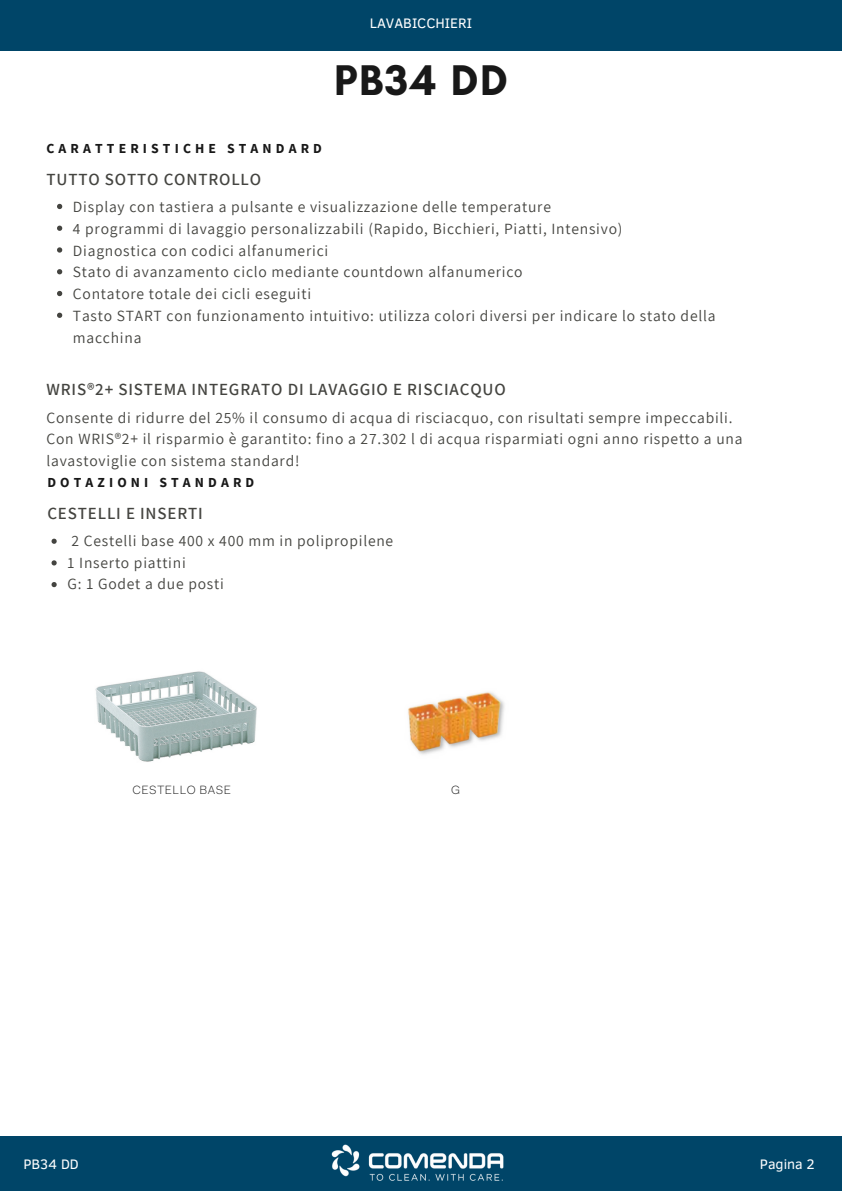
<style>
.page{position:relative;width:842px;height:1191px;background:#fff}
.page>*{position:absolute;margin:0;border:0;box-sizing:border-box;transform-origin:0 0}
.t1{font:700 43.7px "Glacial Indifference";letter-spacing:.035em;color:#181818}
.t2{font:600 17px "Assistant";letter-spacing:.05em;color:#444440}
.t3{font:15.6px/21.8px "Assistant";letter-spacing:.05em;color:#444440}
.t4{font:15.5px "Assistant";letter-spacing:.05em;color:#444440}
.t5{font:14.1px "Clear Sans";color:#fff}
.t6{font:700 13.8px "Source Sans Pro";letter-spacing:.3em;color:#181818}
.t7{font:300 12px "Fakt Pro";letter-spacing:.05em;color:#181818}
</style>
<div class="page">
<div style="left:0;top:1136px;width:842px;height:54px;background:#004568"></div>
<img style="left:331px;top:1144px;width:173px;height:37px">
<div style="left:0;top:0;width:842px;height:51px;background:#004568"></div>
<svg style="left:57px;top:204px;width:5px;height:5px"></svg>
<svg style="left:57px;top:225px;width:5px;height:6px"></svg>
<svg style="left:57px;top:247px;width:5px;height:5px"></svg>
<svg style="left:57px;top:269px;width:5px;height:5px"></svg>
<svg style="left:57px;top:291px;width:5px;height:5px"></svg>
<svg style="left:57px;top:312px;width:5px;height:6px"></svg>
<img style="left:408px;top:692px;width:97px;height:63px">
<img style="left:95px;top:671px;width:162px;height:91px">
<svg style="left:52px;top:538px;width:5px;height:5px"></svg>
<svg style="left:52px;top:560px;width:5px;height:5px"></svg>
<svg style="left:52px;top:582px;width:5px;height:5px"></svg>
<h2 class="t5" style="left:370px;top:13px;width:104px">LAVABICCHIERI</h2>
<p class="t1" style="left:334px;top:54px;width:175px">PB34 DD</p>
<h1 class="t6" style="left:47px;top:139px;width:277px">CARATTERISTICHE STANDARD</h1>
<p class="t2" style="left:47px;top:167px;width:216px">TUTTO SOTTO CONTROLLO</p>
<h4 class="t3" style="left:73px;top:195px;width:480px">Display con tastiera a pulsante e visualizzazione delle temperature</h4>
<h2 class="t3" style="left:73px;top:217px;width:551px">4 programmi di lavaggio personalizzabili (Rapido, Bicchieri, Piatti, Intensivo)</h2>
<p class="t3" style="left:73px;top:239px;width:257px">Diagnostica con codici alfanumerici</p>
<p class="t3" style="left:73px;top:261px;width:451px">Stato di avanzamento ciclo mediante countdown alfanumerico</p>
<p class="t3" style="left:73px;top:282px;width:240px">Contatore totale dei cicli eseguiti</p>
<p class="t3" style="left:73px;top:304px;width:644px">Tasto START con funzionamento intuitivo: utilizza colori diversi per indicare lo stato della macchina</p>
<h4 class="t2" style="left:47px;top:377px;width:461px">WRIS®2+ SISTEMA INTEGRATO DI LAVAGGIO E RISCIACQUO</h4>
<h3 class="t3" style="left:47px;top:406px;width:698px">Consente di ridurre del 25% il consumo di acqua di risciacquo, con risultati sempre impeccabili.<br>Con WRIS®2+ il risparmio è garantito: fino a 27.302 l di acqua risparmiati ogni anno rispetto a una lavastoviglie con sistema standard!</h3>
<p class="t6" style="left:47px;top:473px;width:208px">DOTAZIONI STANDARD</p>
<p class="t2" style="left:47px;top:501px;width:157px">CESTELLI E INSERTI</p>
<p class="t4" style="left:72px;top:530px;width:323px">2 Cestelli base 400 x 400 mm in polipropilene</p>
<p class="t4" style="left:68px;top:551px;width:120px">1 Inserto piattini</p>
<p class="t4" style="left:68px;top:573px;width:158px">G: 1 Godet a due posti</p>
<p class="t7" style="left:132px;top:785px;width:100px">CESTELLO BASE</p>
<p class="t7" style="left:451px;top:785px;width:10px">G</p>
<h2 class="t5" style="left:23px;top:1153px;width:57px">PB34 DD</h2>
<p class="t5" style="left:760px;top:1153px;width:57px">Pagina 2</p>
</div>
